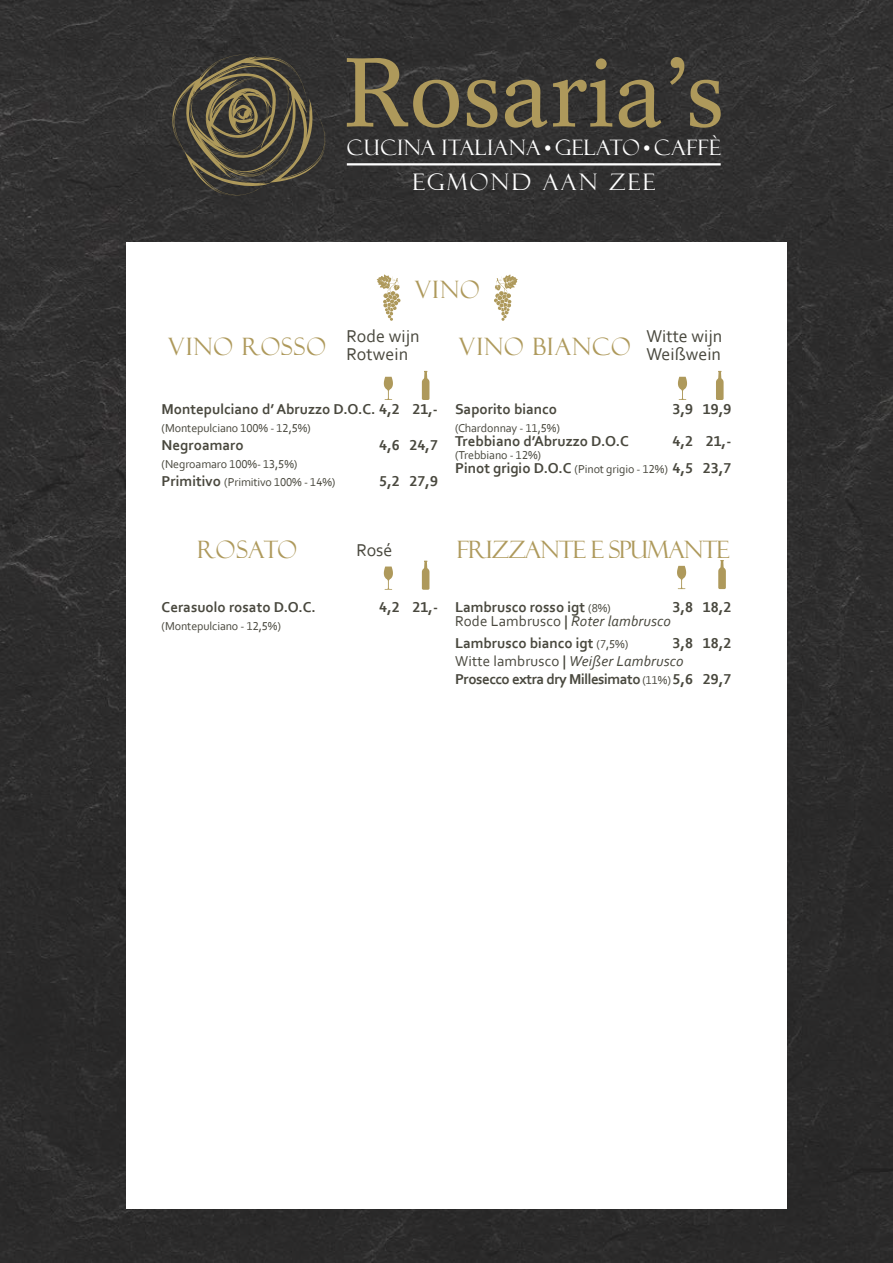
<style>
.page{position:relative;width:893px;height:1263px;background:#333232}
.page>*{position:absolute;margin:0;border:0;box-sizing:border-box;transform-origin:0 0}
.t1{font:24px "Felix Titling";letter-spacing:-.03em;color:#ae995b}
.t2{font:24px "Felix Titling";letter-spacing:.035em;color:#ae995b}
.t3{font:24px "Felix Titling";letter-spacing:.005em;color:#ae995b}
.t4{font:24px "Felix Titling";letter-spacing:.04em;color:#ae995b}
.t5{font:22.8px "Felix Titling";letter-spacing:.11em;color:#fff}
.t6{font:21.3px "Felix Titling";letter-spacing:.03em;color:#fff}
.t7{font:18px/18px "Corbel";color:#49483e}
.t8{font:700 15px/22.5px "Corbel";color:#49483e}
.t9{font:700 15px/18px "Corbel";letter-spacing:-.03em;color:#49483e}
.t10{font:12px/18px "Corbel";letter-spacing:-.01em;color:#49483e}
.s1{font-weight:700;font-size:15px}
.s2{font-weight:400;font-size:12px}
.s3{font-weight:400}
.s4{font-weight:400;font-style:italic}
</style>
<div class="page">
<svg style="left:172px;top:54px;width:154px;height:142px"></svg>
<hr style="left:347px;top:163px;width:374px;height:2px;background:#fff">
<svg style="left:347px;top:58px;width:112px;height:70px"></svg>
<svg style="left:467px;top:80px;width:30px;height:48px"></svg>
<svg style="left:505px;top:80px;width:42px;height:48px"></svg>
<svg style="left:553px;top:58px;width:59px;height:69px"></svg>
<svg style="left:619px;top:80px;width:42px;height:48px"></svg>
<svg style="left:670px;top:57px;width:14px;height:28px"></svg>
<svg style="left:690px;top:80px;width:31px;height:48px"></svg>
<div style="left:126px;top:242px;width:661px;height:967px;background:#fff"></div>
<svg style="left:384px;top:377px;width:9px;height:23px"></svg>
<svg style="left:678px;top:377px;width:9px;height:23px"></svg>
<svg style="left:384px;top:566px;width:9px;height:24px"></svg>
<svg style="left:677px;top:566px;width:9px;height:23px"></svg>
<svg style="left:422px;top:371px;width:7px;height:29px"></svg>
<svg style="left:716px;top:371px;width:8px;height:29px"></svg>
<svg style="left:422px;top:561px;width:7px;height:29px"></svg>
<svg style="left:718px;top:560px;width:8px;height:29px"></svg>
<svg style="left:494px;top:274px;width:24px;height:47px"></svg>
<svg style="left:377px;top:274px;width:24px;height:47px"></svg>
<h3 class="t6" style="left:347px;top:135px;width:375px">CUCINA ITALIANA • GELATO • CAFFÈ</h3>
<h2 class="t5" style="left:412px;top:169px;width:244px">EGMOND AAN ZEE</h2>
<h1 class="t3" style="left:415px;top:276px;width:66px">VINO</h1>
<p class="t7" style="left:347px;top:327px;width:74px">Rode wijn<br>Rotwein</p>
<p class="t7" style="left:646px;top:327px;width:77px">Witte wijn<br>Weißwein</p>
<h1 class="t4" style="left:168px;top:332px;width:159px">VINO ROSSO</h1>
<h1 class="t2" style="left:459px;top:332px;width:173px">VINO BIANCO</h1>
<p class="t8" style="left:162px;top:397px;width:278px">Montepulciano d’ Abruzzo D.O.C. 4,2 21,-</p>
<p class="t10" style="left:162px;top:419px;width:151px">(Montepulciano 100% - 12,5%)</p>
<p class="t8" style="left:162px;top:433px;width:84px">Negroamaro</p>
<p class="t8" style="left:379px;top:433px;width:60px">4,6 24,7</p>
<p class="t10" style="left:162px;top:455px;width:175px">(Negroamaro 100%- 13,5%)<br><span class="s1">Primitivo</span> (Primitivo 100% - 14%)</p>
<p class="t8" style="left:379px;top:469px;width:60px">5,2 27,9</p>
<p class="t8" style="left:455px;top:397px;width:104px">Saporito bianco</p>
<p class="t8" style="left:672px;top:397px;width:60px">3,9 19,9</p>
<p class="t10" style="left:455px;top:419px;width:106px">(Chardonnay - 11,5%)</p>
<p class="t8" style="left:455px;top:429px;width:175px">Trebbiano d’Abruzzo D.O.C</p>
<p class="t8" style="left:672px;top:429px;width:60px">4,2 21,-</p>
<p class="t10" style="left:455px;top:446px;width:88px">(Trebbiano - 12%)</p>
<p class="t8" style="left:455px;top:456px;width:278px">Pinot grigio D.O.C <span class="s2">(Pinot grigio - 12%)</span> 4,5 23,7</p>
<h1 class="t3" style="left:197px;top:536px;width:102px">ROSATO</h1>
<h1 class="t1" style="left:457px;top:536px;width:274px">FRIZZANTE E SPUMANTE</h1>
<p class="t7" style="left:356px;top:540px;width:38px">Rosé</p>
<p class="t8" style="left:162px;top:595px;width:156px">Cerasuolo rosato D.O.C.</p>
<p class="t8" style="left:379px;top:595px;width:60px">4,2 21,-</p>
<p class="t10" style="left:162px;top:617px;width:121px">(Montepulciano - 12,5%)</p>
<p class="t8" style="left:455px;top:595px;width:157px">Lambrusco rosso igt <span class="s2">(8%)</span></p>
<p class="t8" style="left:673px;top:595px;width:60px">3,8 18,2</p>
<p class="t8" style="left:455px;top:609px;width:217px"><span class="s3">Rode Lambrusco</span> | <span class="s4">Roter lambrusco<br></span>Lambrusco bianco igt <span class="s2">(7,5%)</span></p>
<p class="t9" style="left:455px;top:634px;width:278px;text-indent:218px">3,8 18,2<br><span class="s3">Witte lambrusco</span> | <span class="s4">Weißer Lambrusco<br></span>Prosecco extra dry Millesimato <span class="s2">(11%)</span>5,6 29,7</p>
</div>
